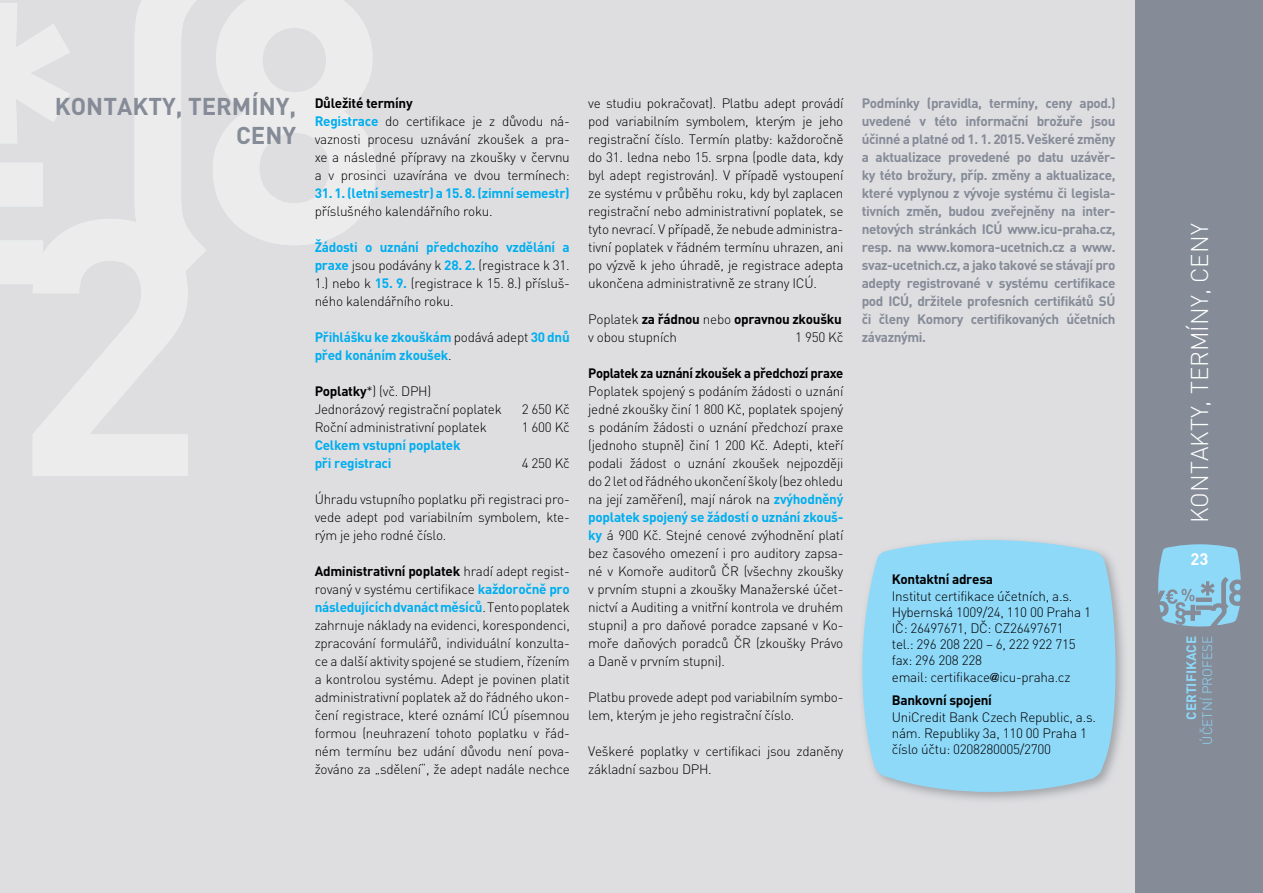
<style>
.page{position:relative;width:1263px;height:893px;background:#fff}
.page>*{position:absolute;margin:0;border:0;box-sizing:border-box;transform-origin:0 0}
.t1{font:300 24px "Unient DINCE";color:#fff}
.t2{font:700 24px/28.8px "Unient DINCE";color:#858b97;text-align:right}
.t3{font:700 16.5px "Unient DINCE";color:#fff}
.t4{font:300 13.5px/18px "Unient DINCE";letter-spacing:-.02em;color:#000}
.t5{font:700 13.5px/18px "Unient DINCE";letter-spacing:-.03em;color:#858b97;text-align:justify}
.t6{font:700 13.5px/18px "Unient DINCE";letter-spacing:-.02em;color:#00aeef}
.t7{font:700 13.5px "Unient DINCE";letter-spacing:-.03em;color:#000}
.t8{font:300 13.5px "Unient DINCE";color:#8ed8f8}
.t9{font:700 13.5px "Unient DINCE";color:#8ed8f8}
.s1{font-weight:700}
.s2{font-weight:700;color:#00aeef}
.s3{font-weight:300;color:#000}
.s4{font-family:"U001 DOT";font-weight:400}
</style>
<div class="page">
<div style="left:0;top:0;width:1135px;height:893px;background:#dedee1"></div>
<svg style="left:0;top:0;width:376px;height:476px"></svg>
<div style="left:1135px;top:0;width:128px;height:893px;background:#858b97"></div>
<svg style="left:1158px;top:544px;width:83px;height:83px"></svg>
<img style="left:917px;top:576px;width:207px;height:224px">
<svg style="left:862px;top:540px;width:253px;height:252px;background:#93d7f5"></svg>
<h1 class="t2" style="left:55px;top:91px;width:243px">KONTAKTY, TERMÍNY,<br>CENY</h1>
<p class="t4" style="left:315px;top:95px;width:257px"><span class="s1">Důležité termíny<br></span><span class="s2">Registrace</span> do certifikace je z důvodu ná&shy;vaznosti procesu uznávání zkoušek a pra&shy;xe a následné přípravy na zkoušky v červnu a v prosinci uzavírána ve dvou termínech:</p>
<p class="t6" style="left:315px;top:184px;width:257px">31. 1. (letní semestr) a 15. 8. (zimní semestr)</p>
<p class="t4" style="left:315px;top:203px;width:180px">příslušného kalendářního roku.</p>
<p class="t4" style="left:315px;top:239px;width:257px;text-align:justify"><span class="s2">Žádosti o uznání předchozího vzdělání a praxe</span> jsou podávány k <span class="s2">28. 2.</span> (registrace k 31.<br>1.) nebo k <span class="s2">15. 9.</span> (registrace k 15. 8.) přísluš&shy;ného kalendářního roku.</p>
<p class="t6" style="left:315px;top:328px;width:257px">Přihlášku ke zkouškám <span class="s3">podává adept</span> 30 dnů před konáním zkoušek<span class="s3">.</span></p>
<p class="t4" style="left:315px;top:383px;width:189px"><span class="s1">Poplatky</span>*) (vč. DPH)<br>Jednorázový registrační poplatek</p>
<p class="t4" style="left:522px;top:401px;width:50px">2 650 Kč</p>
<p class="t4" style="left:315px;top:419px;width:174px">Roční administrativní poplatek</p>
<p class="t4" style="left:522px;top:419px;width:50px">1 600 Kč</p>
<p class="t6" style="left:315px;top:436px;width:147px">Celkem vstupní poplatek při registraci</p>
<p class="t4" style="left:522px;top:455px;width:50px">4 250 Kč</p>
<p class="t4" style="left:315px;top:491px;width:257px;text-align:justify">Úhradu vstupního poplatku při registraci pro&shy;vede adept pod variabilním symbolem, kte&shy;rým je jeho rodné číslo.</p>
<p class="t4" style="left:315px;top:563px;width:257px;text-align:justify"><span class="s1">Administrativní poplatek</span> hradí adept regist&shy;rovaný v systému certifikace <span class="s2">každoročně pro následujících dvanáct měsíců</span>. Tento poplatek zahrnuje náklady na evidenci, korespondenci, zpracování formulářů, individuální konzulta&shy;ce a další aktivity spojené se studiem, řízením a kontrolou systému. Adept je povinen platit administrativní poplatek až do řádného ukon&shy;čení registrace, které oznámí ICÚ písemnou formou (neuhrazení tohoto poplatku v řád&shy;ném termínu bez udání důvodu není pova&shy;žováno za „sdělení“, že adept nadále nechce</p>
<p class="t4" style="left:588px;top:95px;width:257px;text-align:justify">ve studiu pokračovat). Platbu adept provádí pod variabilním symbolem, kterým je jeho registrační číslo. Termín platby: každoročně do 31. ledna nebo 15. srpna (podle data, kdy byl adept registrován). V případě vystoupení ze systému v průběhu roku, kdy byl zaplacen registrační nebo administrativní poplatek, se tyto nevrací. V případě, že nebude administra&shy;tivní poplatek v řádném termínu uhrazen, ani po výzvě k jeho úhradě, je registrace adepta ukončena administrativně ze strany ICÚ.</p>
<p class="t4" style="left:588px;top:311px;width:255px">Poplatek <span class="s1">za řádnou</span> nebo <span class="s1">opravnou zkoušku </span>v obou stupních</p>
<p class="t4" style="left:795px;top:329px;width:50px">1 950 Kč</p>
<p class="t7" style="left:588px;top:364px;width:257px">Poplatek za uznání zkoušek a předchozí praxe</p>
<p class="t4" style="left:588px;top:383px;width:257px;text-align:justify">Poplatek spojený s podáním žádosti o uznání jedné zkoušky činí 1 800 Kč, poplatek spojený s podáním žádosti o uznání předchozí praxe (jednoho stupně) činí 1 200 Kč. Adepti, kteří podali žádost o uznání zkoušek nejpozději do 2 let od řádného ukončení školy (bez ohledu na její zaměření), mají nárok na <span class="s2">zvýhodněný poplatek spojený se žádostí o uznání zkouš&shy;ky</span> á 900 Kč. Stejné cenové zvýhodnění platí bez časového omezení i pro auditory zapsa&shy;né v Komoře auditorů ČR (všechny zkoušky v prvním stupni a zkoušky Manažerské účet&shy;nictví a Auditing a vnitřní kontrola ve druhém stupni) a pro daňové poradce zapsané v Ko&shy;moře daňových poradců ČR (zkoušky Právo a Daně v prvním stupni).</p>
<p class="t4" style="left:588px;top:689px;width:257px">Platbu provede adept pod variabilním symbo&shy;lem, kterým je jeho registrační číslo.</p>
<p class="t4" style="left:588px;top:743px;width:257px">Veškeré poplatky v certifikaci jsou zdaněny základní sazbou DPH.</p>
<p class="t5" style="left:862px;top:94px;width:255px">Podmínky (pravidla, termíny, ceny apod.) uvedené v této informační brožuře jsou účinné a platné od 1. 1. 2015. Veškeré změny a aktualizace provedené po datu uzávěr&shy;ky této brožury, příp. změny a aktualizace, které vyplynou z vývoje systému či legisla&shy;tivních změn, budou zveřejněny na inter&shy;netových stránkách ICÚ www.icu-praha.cz, resp. na www.komora-ucetnich.cz a www. svaz-ucetnich.cz, a jako takové se stávají pro adepty registrované v systému certifikace pod ICÚ, držitele profesních certifikátů SÚ či členy Komory certifikovaných účetních závaznými.</p>
<p class="t7" style="left:892px;top:571px;width:103px">Kontaktní adresa</p>
<p class="t4" style="left:892px;top:589px;width:201px;line-height:16.2px">Institut certifikace účetních, a.s.<br>Hybernská 1009/24, 110 00 Praha 1<br>IČ: 26497671, DČ: CZ26497671<br>tel.: 296 208 220 – 6, 222 922 715 fax: 296 208 228<br>email: certifikace<span class="s4">@</span>icu-praha.cz</p>
<p class="t7" style="left:892px;top:691px;width:102px">Bankovní spojení</p>
<p class="t4" style="left:892px;top:709px;width:206px;line-height:16.2px">UniCredit Bank Czech Republic, a.s. nám. Republiky 3a, 110 00 Praha 1 číslo účtu: 0208280005/2700</p>
<h1 class="t1" style="left:1188px;top:523px;width:301px;rotate:-90deg">KONTAKTY, TERMÍNY, CENY</h1>
<p class="t3" style="left:1190px;top:549px;width:19px">23</p>
<p class="t9" style="left:1182px;top:720px;width:85px;rotate:-90deg">CERTIFIKACE</p>
<p class="t8" style="left:1201px;top:745px;width:110px;rotate:-90deg">ÚČETNÍ PROFESE</p>
</div>
